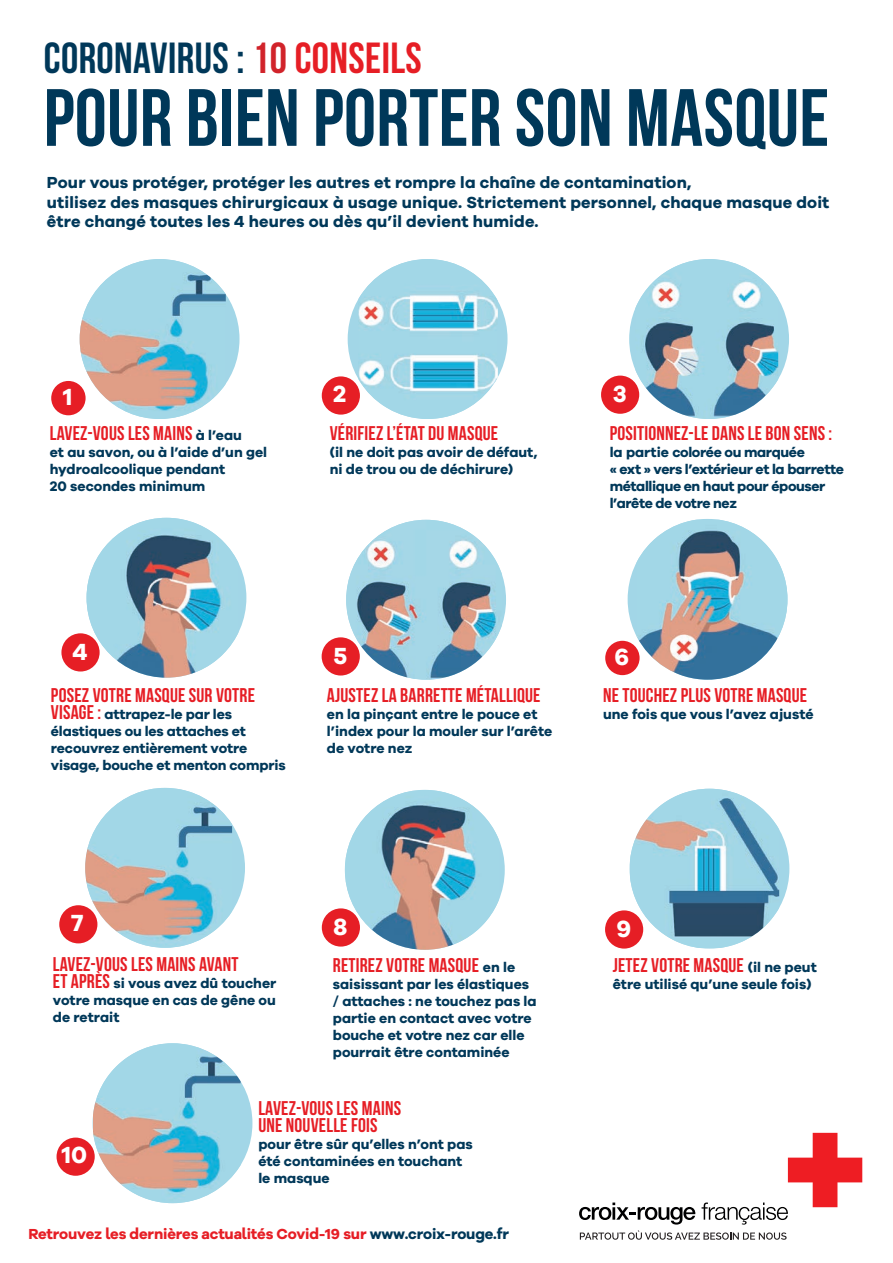
<style>
.page{position:relative;width:893px;height:1263px;background:#fff}
.page>*{position:absolute;margin:0;border:0;box-sizing:border-box;transform-origin:0 0}
.t1{font:700 81px "Bebas Neue";letter-spacing:.005em;color:#003859}
.t2{font:700 43.5px "Bebas Neue";letter-spacing:.01em;color:#003859}
.t3{font:700 24.15px "Galano Grotesque Alt";color:#fff}
.t4{font:700 19.8px "Bebas Neue";letter-spacing:.01em;color:#e61e25}
.t5{font:700 16.5px/19.5px "Galano Grotesque";letter-spacing:.01em;color:#003859}
.t6{font:700 15px "Galano Grotesque Alt";letter-spacing:-.01em;color:#e61e25}
.t7{font:700 14.1px/17px "Galano Grotesque";color:#003859}
.t8{font:700 14.1px/17px "Galano Grotesque";letter-spacing:-.025em;color:#003859}
.s1{color:#d1232a}
.s2{color:#e61e25}
.s3{font-family:"Galano Grotesque";font-size:14.1px;color:#003859}
.s4{font-family:"Bebas Neue";font-size:19.8px;color:#e61e25}
.s5{color:#003859}
</style>
<div class="page">
<svg style="left:579px;top:1202px;width:117px;height:22px"></svg>
<svg style="left:702px;top:1133px;width:160px;height:91px"></svg>
<svg style="left:580px;top:1230px;width:207px;height:10px"></svg>
<div style="left:80px;top:259px;width:159px;height:160px;background:#a2d6e7;border-radius:50%"></div>
<img style="left:80px;top:259px;width:146px;height:160px">
<div style="left:348px;top:259px;width:159px;height:160px;background:#a2d6e7;border-radius:50%"></div>
<img style="left:358px;top:259px;width:140px;height:160px">
<div style="left:629px;top:259px;width:160px;height:160px;background:#a2d6e7;border-radius:50%"></div>
<img style="left:635px;top:259px;width:143px;height:160px">
<img style="left:87px;top:518px;width:151px;height:160px">
<img style="left:346px;top:520px;width:156px;height:160px">
<div style="left:51px;top:381px;width:35px;height:34px;background:#e61e25;border-radius:50%"></div>
<div style="left:322px;top:376px;width:38px;height:39px;background:#e61e25;border-radius:50%"></div>
<div style="left:601px;top:376px;width:38px;height:38px;background:#e61e25;border-radius:50%"></div>
<div style="left:61px;top:633px;width:39px;height:38px;background:#e61e25;border-radius:50%"></div>
<div style="left:322px;top:637px;width:38px;height:38px;background:#e61e25;border-radius:50%"></div>
<img style="left:636px;top:520px;width:151px;height:160px">
<div style="left:85px;top:788px;width:160px;height:160px;background:#a2d6e7;border-radius:50%"></div>
<img style="left:85px;top:788px;width:147px;height:160px">
<img style="left:345px;top:790px;width:154px;height:160px">
<div style="left:630px;top:789px;width:159px;height:159px;background:#a2d6e7;border-radius:50%"></div>
<img style="left:630px;top:789px;width:149px;height:159px">
<div style="left:93px;top:1043px;width:159px;height:160px;background:#a2d6e7;border-radius:50%"></div>
<img style="left:93px;top:1043px;width:148px;height:160px">
<div style="left:605px;top:641px;width:35px;height:34px;background:#e61e25;border-radius:50%"></div>
<div style="left:59px;top:905px;width:38px;height:38px;background:#e61e25;border-radius:50%"></div>
<div style="left:322px;top:908px;width:38px;height:38px;background:#e61e25;border-radius:50%"></div>
<div style="left:605px;top:910px;width:38px;height:38px;background:#e61e25;border-radius:50%"></div>
<div style="left:57px;top:1137px;width:38px;height:39px;background:#e61e25;border-radius:50%"></div>
<p class="t2" style="left:44px;top:34px;width:380px">CORONAVIRUS : <span class="s1">10</span> <span class="s2">CONSEILS</span></p>
<p class="t1" style="left:44px;top:73px;width:787px">POUR BIEN PORTER SON MASQUE</p>
<p class="t5" style="left:47px;top:173px;width:646px">Pour vous protéger, protéger les autres et rompre la chaîne de contamination,</p>
<p class="t5" style="left:47px;top:192px;width:784px">utilisez des masques chirurgicaux à usage unique. Strictement personnel, chaque masque doit être changé toutes les 4 heures ou dès qu’il devient humide.</p>
<p class="t3" style="left:63px;top:381px;width:11px">1</p>
<p class="t3" style="left:333px;top:378px;width:15px">2</p>
<p class="t3" style="left:613px;top:378px;width:15px">3</p>
<p class="t4" style="left:50px;top:422px;width:194px">LAVEZ-VOUS LES MAINS <span class="s3">à l’eau</span></p>
<p class="t7" style="left:50px;top:443px;width:219px">et au savon, ou à l’aide d’un gel hydroalcoolique pendant</p>
<p class="t7" style="left:50px;top:477px;width:157px">20 secondes minimum</p>
<p class="t4" style="left:330px;top:422px;width:170px">VÉRIFIEZ L’ÉTAT DU MASQUE</p>
<p class="t7" style="left:330px;top:443px;width:209px">(il ne doit pas avoir de défaut,</p>
<p class="t7" style="left:330px;top:460px;width:185px">ni de trou ou de déchirure)</p>
<p class="t4" style="left:610px;top:422px;width:224px">POSITIONNEZ-LE DANS LE BON SENS :</p>
<p class="t8" style="left:610px;top:443px;width:197px">la partie colorée ou marquée</p>
<p class="t8" style="left:610px;top:460px;width:236px">« ext » vers l’extérieur et la barrette métallique en haut pour épouser l’arête de votre nez</p>
<p class="t3" style="left:73px;top:636px;width:17px">4</p>
<p class="t3" style="left:333px;top:640px;width:15px">5</p>
<p class="t4" style="left:51px;top:684px;width:206px">POSEZ VOTRE MASQUE SUR VOTRE</p>
<p class="t7" style="left:51px;top:705px;width:236px"><span class="s4">VISAGE :</span> attrapez-le par les élastiques ou les attaches et recouvrez entièrement votre visage, bouche et menton compris</p>
<p class="t4" style="left:327px;top:685px;width:215px">AJUSTEZ LA BARRETTE MÉTALLIQUE</p>
<p class="t7" style="left:327px;top:706px;width:227px">en la pinçant entre le pouce et l’index pour la mouler sur l’arête de votre nez</p>
<p class="t3" style="left:614px;top:641px;width:16px">6</p>
<p class="t4" style="left:603px;top:684px;width:206px">NE TOUCHEZ PLUS VOTRE MASQUE</p>
<p class="t7" style="left:603px;top:705px;width:212px">une fois que vous l’avez ajusté</p>
<p class="t3" style="left:71px;top:907px;width:14px">7</p>
<p class="t3" style="left:334px;top:911px;width:15px">8</p>
<p class="t3" style="left:616px;top:913px;width:16px">9</p>
<p class="t4" style="left:53px;top:954px;width:187px">LAVEZ-VOUS LES MAINS AVANT</p>
<p class="t7" style="left:53px;top:975px;width:225px"><span class="s4">ET APRÈS</span> si vous avez dû toucher</p>
<p class="t7" style="left:53px;top:992px;width:224px">votre masque en cas de gêne ou de retrait</p>
<p class="t4" style="left:333px;top:954px;width:184px">RETIREZ VOTRE MASQUE <span class="s3">en le</span></p>
<p class="t7" style="left:333px;top:975px;width:205px">saisissant par les élastiques / attaches : ne touchez pas la partie en contact avec votre bouche et votre nez car elle pourrait être contaminée</p>
<p class="t3" style="left:62px;top:1139px;width:27px">10</p>
<p class="t4" style="left:258px;top:1097px;width:144px">LAVEZ-VOUS LES MAINS</p>
<p class="t4" style="left:258px;top:1114px;width:121px">UNE NOUVELLE FOIS</p>
<p class="t7" style="left:258px;top:1135px;width:216px">pour être sûr qu’elles n’ont pas été contaminées en touchant</p>
<p class="t7" style="left:258px;top:1169px;width:73px">le masque</p>
<p class="t6" style="left:28px;top:1224px;width:482px">Retrouvez les dernières actualités Covid-19 sur <span class="s5">www.croix-rouge.fr</span></p>
<p class="t4" style="left:613px;top:954px;width:205px">JETEZ VOTRE MASQUE <span class="s3">(il ne peut</span></p>
<p class="t7" style="left:613px;top:975px;width:200px">être utilisé qu’une seule fois)</p>
</div>
